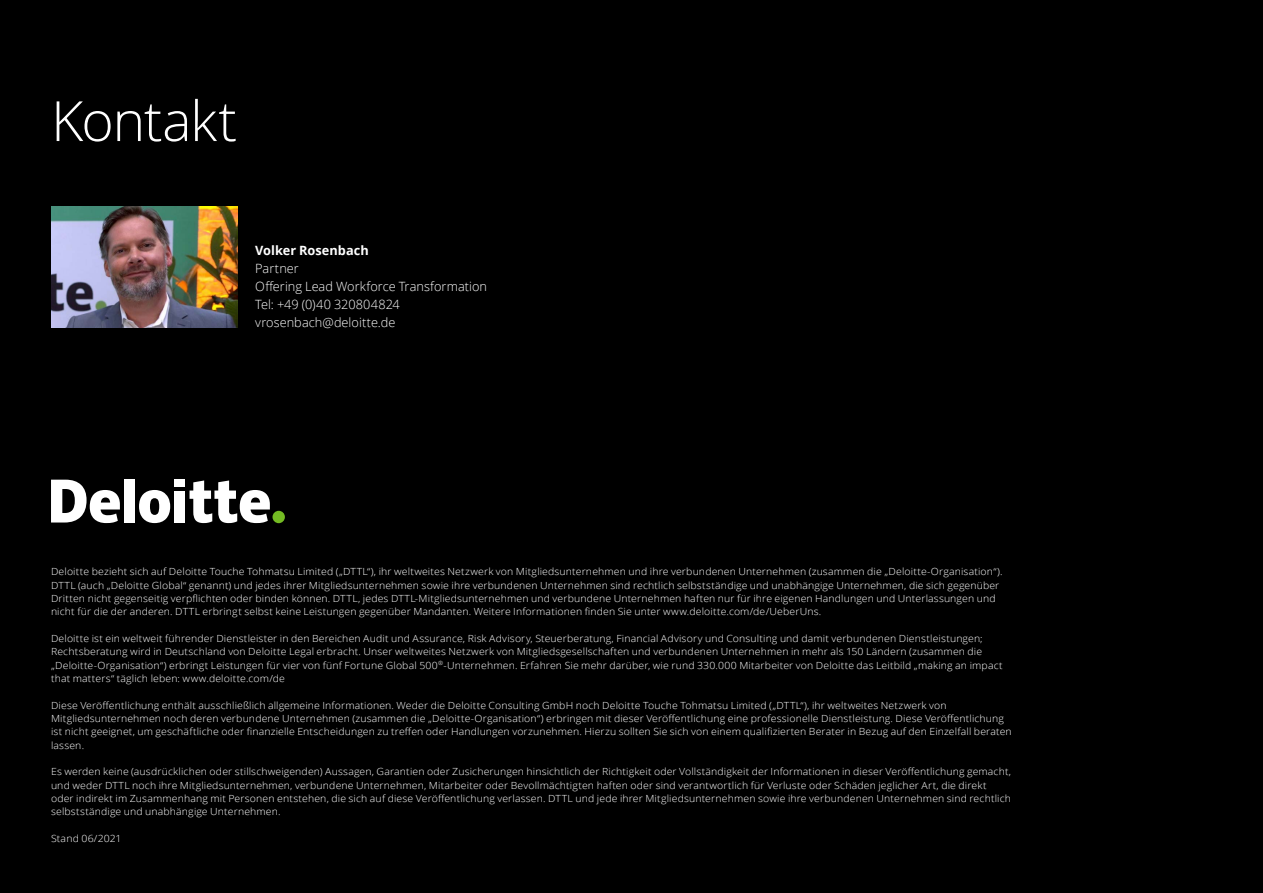
<style>
.page{position:relative;width:1263px;height:893px;background:#000}
.page>*{position:absolute;margin:0;border:0;box-sizing:border-box;transform-origin:0 0}
.t1{font:300 55.5px "Open Sans";letter-spacing:-.025em;color:#fff}
.t2{font:300 12.75px/18px "Open Sans";letter-spacing:.005em;color:#fff}
.t3{font:700 12.75px "Open Sans";letter-spacing:.005em;color:#fff}
.t4{font:300 9.75px/13.4px "Open Sans";letter-spacing:.01em;color:#fff;scale:1.07 1}
</style>
<div class="page">
<div style="left:272px;top:511px;width:13px;height:12px;background:#74bb23;border-radius:50%"></div>
<div style="left:124px;top:479px;width:11px;height:43px;background:#fff"></div>
<svg style="left:139px;top:490px;width:31px;height:33px"></svg>
<div style="left:174px;top:491px;width:11px;height:31px;background:#fff"></div>
<div style="left:174px;top:479px;width:11px;height:8px;background:#fff"></div>
<svg style="left:190px;top:480px;width:80px;height:43px"></svg>
<svg style="left:51px;top:480px;width:69px;height:43px"></svg>
<img style="left:51px;top:206px;width:186px;height:122px">
<h1 class="t1" style="left:51px;top:83px;width:188px">Kontakt</h1>
<h2 class="t3" style="left:255px;top:241px;width:115px">Volker Rosenbach</h2>
<h2 class="t2" style="left:255px;top:259px;width:233px">Partner<br>Offering Lead Workforce Transformation<br>Tel: +49 (0)40 320804824 vrosenbach@deloitte.de</h2>
<p class="t4" style="left:51px;top:565px;width:891px">Deloitte bezieht sich auf Deloitte Touche Tohmatsu Limited („DTTL“), ihr weltweites Netzwerk von Mitgliedsunternehmen und ihre verbundenen Unternehmen (zusammen die „Deloitte-Organisation“).<br>DTTL (auch „Deloitte Global“ genannt) und jedes ihrer Mitgliedsunternehmen sowie ihre verbundenen Unternehmen sind rechtlich selbstständige und unabhängige Unternehmen, die sich gegenüber Dritten nicht gegenseitig verpflichten oder binden können. DTTL, jedes DTTL-Mitgliedsunternehmen und verbundene Unternehmen haften nur für ihre eigenen Handlungen und Unterlassungen und nicht für die der anderen. DTTL erbringt selbst keine Leistungen gegenüber Mandanten. Weitere Informationen finden Sie unter www.deloitte.com/de/UeberUns.</p>
<p class="t4" style="left:51px;top:631px;width:891px">Deloitte ist ein weltweit führender Dienstleister in den Bereichen Audit und Assurance, Risk Advisory, Steuerberatung, Financial Advisory und Consulting und damit verbundenen Dienstleistungen; Rechtsberatung wird in Deutschland von Deloitte Legal erbracht. Unser weltweites Netzwerk von Mitgliedsgesellschaften und verbundenen Unternehmen in mehr als 150 Ländern (zusammen die „Deloitte-Organisation“) erbringt Leistungen für vier von fünf Fortune Global 500<sup>®</sup>-Unternehmen. Erfahren Sie mehr darüber, wie rund 330.000 Mitarbeiter von Deloitte das Leitbild „making an impact that matters“ täglich leben: www.deloitte.com/de</p>
<p class="t4" style="left:51px;top:698px;width:899px">Diese Veröffentlichung enthält ausschließlich allgemeine Informationen. Weder die Deloitte Consulting GmbH noch Deloitte Touche Tohmatsu Limited („DTTL“), ihr weltweites Netzwerk von Mitgliedsunternehmen noch deren verbundene Unternehmen (zusammen die „Deloitte-Organisation“) erbringen mit dieser Veröffentlichung eine professionelle Dienstleistung. Diese Veröffentlichung ist nicht geeignet, um geschäftliche oder finanzielle Entscheidungen zu treffen oder Handlungen vorzunehmen. Hierzu sollten Sie sich von einem qualifizierten Berater in Bezug auf den Einzelfall beraten lassen.</p>
<p class="t4" style="left:51px;top:765px;width:899px">Es werden keine (ausdrücklichen oder stillschweigenden) Aussagen, Garantien oder Zusicherungen hinsichtlich der Richtigkeit oder Vollständigkeit der Informationen in dieser Veröffentlichung gemacht, und weder DTTL noch ihre Mitgliedsunternehmen, verbundene Unternehmen, Mitarbeiter oder Bevollmächtigten haften oder sind verantwortlich für Verluste oder Schäden jeglicher Art, die direkt oder indirekt im Zusammenhang mit Personen entstehen, die sich auf diese Veröffentlichung verlassen. DTTL und jede ihrer Mitgliedsunternehmen sowie ihre verbundenen Unternehmen sind rechtlich selbstständige und unabhängige Unternehmen.</p>
<p class="t4" style="left:51px;top:831px;width:67px">Stand 06/2021</p>
</div>
